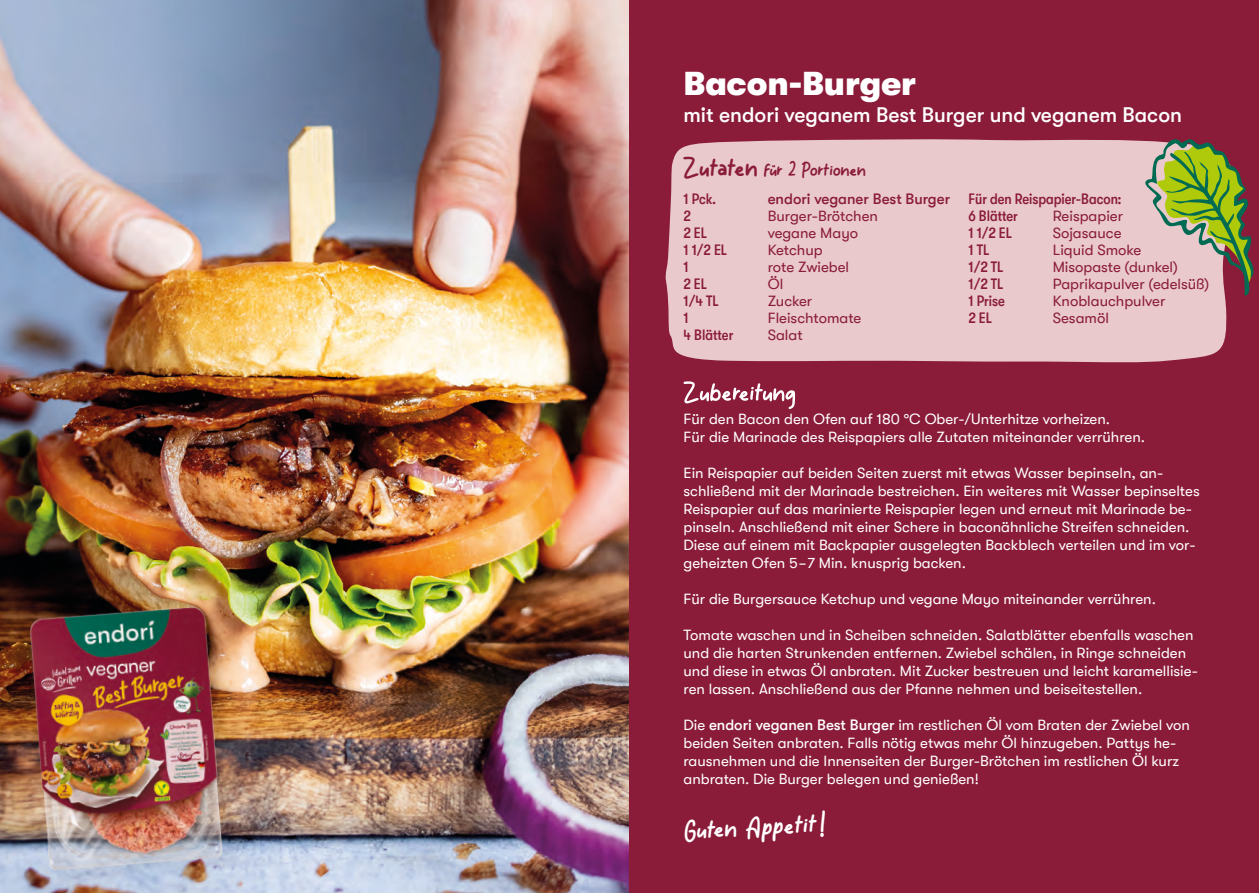
<style>
.page{position:relative;width:1259px;height:893px;background:#fff}
.page>*{position:absolute;margin:0;border:0;box-sizing:border-box;transform-origin:0 0}
.headline_grün{font:900 33px "GT Walsheim Pro";color:#fff}
.t1{font:700 25.5px "Tomcat";color:#fff}
.subline_grün{font:500 21px "GT Walsheim Pro";color:#fff}
.t2{font:700 18px "Tomcat";color:#8a1b39}
.t3{font:15px/18px "GT Walsheim Pro";color:#fff}
.t4{font:15px "GT Walsheim Pro";color:#8a1b39}
.t5{font:500 condensed 15px "GT Walsheim Pro";color:#8a1b39}
.t6{font:500 15px "GT Walsheim Pro";color:#8a1b39}
.s1{font-size:25.5px}
.s2{font-weight:500}
</style>
<div class="page">
<img style="left:0;top:0;width:629px;height:893px">
<div style="left:629px;top:0;width:630px;height:893px;background:#8a1b39"></div>
<div style="left:665px;top:139px;width:562px;height:224px;background:#e9c9cb"></div>
<svg style="left:1142px;top:139px;width:112px;height:158px;background:#a49f6f"></svg>
<img style="left:7px;top:585px;width:242px;height:308px">
<svg style="left:683px;top:381px;width:112px;height:28px"></svg>
<p class="headline_grün" style="left:683px;top:66px;width:234px">Bacon-Burger</p>
<p class="subline_grün" style="left:683px;top:103px;width:500px">mit endori veganem Best Burger und veganem Bacon</p>
<p class="t2" style="left:683px;top:157px;width:184px"><span class="s1">Zutaten</span> für 2 Portionen</p>
<p class="t5" style="left:683px;top:190px;width:34px">1 Pck.</p>
<p class="t6" style="left:767px;top:190px;width:184px">endori veganer Best Burger</p>
<p class="t5" style="left:683px;top:207px;width:9px">2</p>
<p class="t4" style="left:767px;top:207px;width:112px">Burger-Brötchen</p>
<p class="t5" style="left:683px;top:224px;width:25px">2 EL</p>
<p class="t4" style="left:767px;top:224px;width:92px">vegane Mayo</p>
<p class="t5" style="left:683px;top:241px;width:45px">1 1/2 EL</p>
<p class="t4" style="left:767px;top:241px;width:56px">Ketchup</p>
<p class="t5" style="left:683px;top:258px;width:7px">1</p>
<p class="t4" style="left:767px;top:258px;width:83px">rote Zwiebel</p>
<p class="t5" style="left:683px;top:275px;width:25px">2 EL</p>
<p class="t4" style="left:767px;top:275px;width:17px">Öl</p>
<p class="t5" style="left:683px;top:292px;width:37px">1/4 TL</p>
<p class="t4" style="left:767px;top:292px;width:46px">Zucker</p>
<p class="t5" style="left:683px;top:309px;width:7px">1</p>
<p class="t4" style="left:767px;top:309px;width:95px">Fleischtomate</p>
<p class="t5" style="left:683px;top:326px;width:51px">4 Blätter</p>
<p class="t4" style="left:767px;top:326px;width:36px">Salat</p>
<p class="t5" style="left:968px;top:190px;width:154px">Für den Reispapier-Bacon:</p>
<p class="t5" style="left:968px;top:207px;width:51px">6 Blätter</p>
<p class="t4" style="left:1052px;top:207px;width:72px">Reispapier</p>
<p class="t5" style="left:968px;top:224px;width:45px">1 1/2 EL</p>
<p class="t4" style="left:1052px;top:224px;width:70px">Sojasauce</p>
<p class="t5" style="left:968px;top:241px;width:22px">1 TL</p>
<p class="t4" style="left:1052px;top:241px;width:90px">Liquid Smoke</p>
<p class="t5" style="left:968px;top:258px;width:37px">1/2 TL</p>
<p class="t4" style="left:1052px;top:258px;width:127px">Misopaste (dunkel)</p>
<p class="t5" style="left:968px;top:275px;width:37px">1/2 TL</p>
<p class="t4" style="left:1052px;top:275px;width:158px">Paprikapulver (edelsüß)</p>
<p class="t5" style="left:968px;top:292px;width:38px">1 Prise</p>
<p class="t4" style="left:1052px;top:292px;width:114px">Knoblauchpulver</p>
<p class="t5" style="left:968px;top:309px;width:25px">2 EL</p>
<p class="t4" style="left:1052px;top:309px;width:58px">Sesamöl</p>
<p class="t3" style="left:683px;top:410px;width:428px">Für den Bacon den Ofen auf 180 °C Ober-/Unterhitze vorheizen.</p>
<p class="t3" style="left:683px;top:428px;width:463px">Für die Marinade des Reispapiers alle Zutaten miteinander verrühren.</p>
<p class="t3" style="left:683px;top:464px;width:518px">Ein Reispapier auf beiden Seiten zuerst mit etwas Wasser bepinseln, an&shy;schließend mit der Marinade bestreichen. Ein weiteres mit Wasser bepinseltes Reispapier auf das marinierte Reispapier legen und erneut mit Marinade be&shy;pinseln. Anschließend mit einer Schere in baconähnliche Streifen schneiden.<br>Diese auf einem mit Backpapier ausgelegten Backblech verteilen und im vor&shy;geheizten Ofen 5-7 Min. knusprig backen.</p>
<p class="t3" style="left:683px;top:590px;width:474px">Für die Burgersauce Ketchup und vegane Mayo miteinander verrühren.</p>
<p class="t3" style="left:683px;top:626px;width:516px">Tomate waschen und in Scheiben schneiden. Salatblätter ebenfalls waschen und die harten Strunkenden entfernen. Zwiebel schälen, in Ringe schneiden und diese in etwas Öl anbraten. Mit Zucker bestreuen und leicht karamellisie&shy;ren lassen. Anschließend aus der Pfanne nehmen und beiseitestellen.</p>
<p class="t3" style="left:683px;top:716px;width:508px">Die <span class="s2">endori veganen Best Burger</span> im restlichen Öl vom Braten der Zwiebel von beiden Seiten anbraten. Falls nötig etwas mehr Öl hinzugeben. Pattys he&shy;rausnehmen und die Innenseiten der Burger-Brötchen im restlichen Öl kurz anbraten. Die Burger belegen und genießen!</p>
<p class="t1" style="left:683px;top:812px;width:142px;rotate:-3deg">Guten Appetit!</p>
</div>
